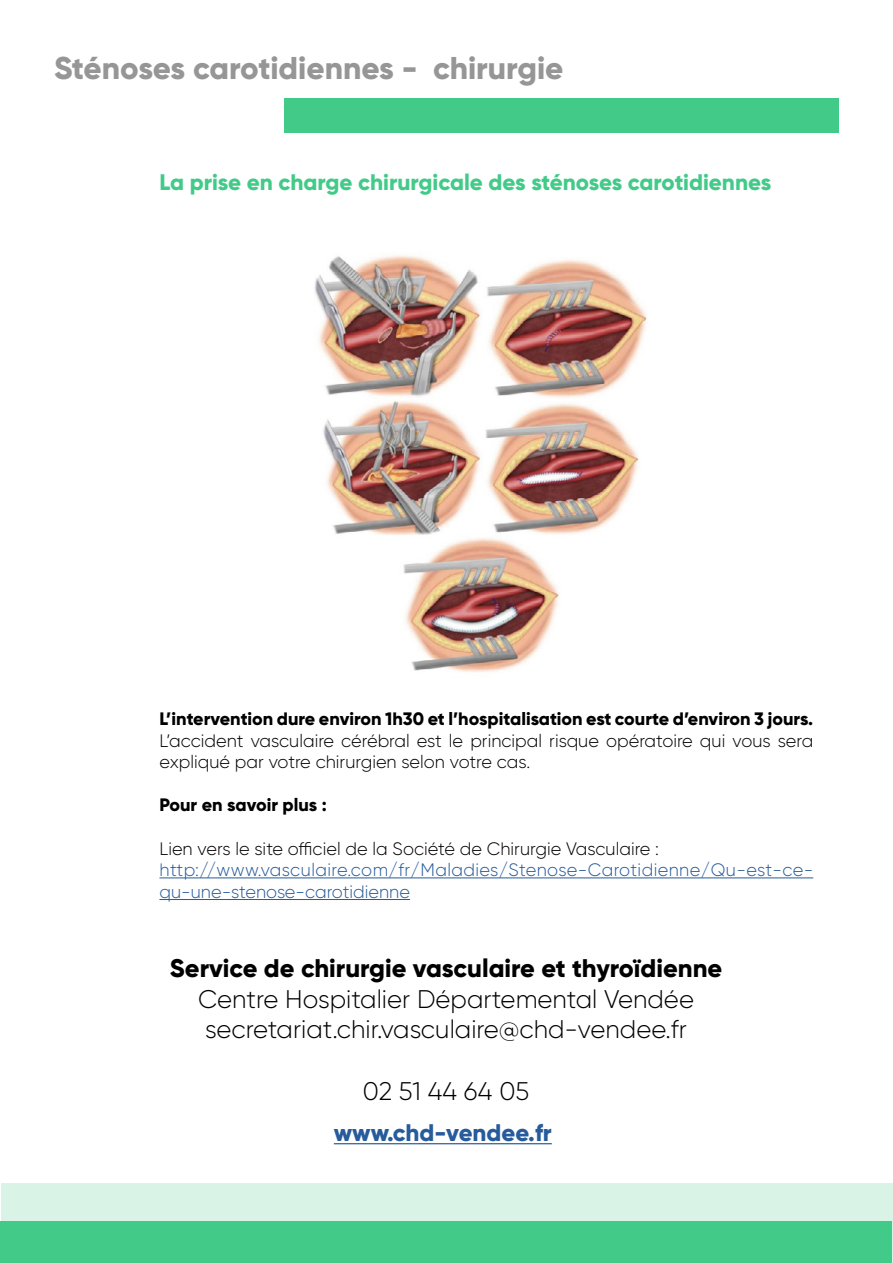
<style>
.page{position:relative;width:893px;height:1263px;background:#fff}
.page>*{position:absolute;margin:0;border:0;box-sizing:border-box;transform-origin:0 0}
.t1{font:800 31.5px "Gilroy";color:#969696}
.t2{font:300 25.5px/30.6px "Gilroy";color:#000}
.t3{font:800 25.5px "Gilroy";color:#000}
.t4{font:800 24px "Gilroy";color:#275b9b}
.t5{font:800 22.5px "Gilroy";color:#42ca88}
.t6{font:300 18px/21.6px "Gilroy";color:#000}
.t7{font:300 18px/21.6px "Gilroy";letter-spacing:.01em;color:#275b9b}
.t8{font:800 18px "Gilroy";color:#000}
</style>
<div class="page">
<div style="left:1px;top:1183px;width:891px;height:80px;background:#d9f4e7"></div>
<div style="left:1px;top:1221px;width:891px;height:42px;background:#42ca88"></div>
<hr style="left:334px;top:1143px;width:218px;height:1px;background:#275b9b">
<div style="left:284px;top:99px;width:555px;height:34px;background:#42ca88"></div>
<hr style="left:159px;top:877px;width:654px;height:1px;background:#275b9b">
<hr style="left:159px;top:899px;width:251px;height:1px;background:#275b9b">
<img style="left:314px;top:254px;width:333px;height:419px">
<h1 class="t1" style="left:54px;top:48px;width:511px">Sténoses carotidiennes - chirurgie</h1>
<p class="t5" style="left:159px;top:168px;width:613px">La prise en charge chirurgicale des sténoses carotidiennes</p>
<p class="t8" style="left:159px;top:707px;width:655px">L’intervention dure environ 1h30 et l’hospitalisation est courte d’environ 3 jours.</p>
<p class="t6" style="left:159px;top:729px;width:655px">L’accident vasculaire cérébral est le principal risque opératoire qui vous sera expliqué par votre chirurgien selon votre cas.</p>
<p class="t8" style="left:159px;top:794px;width:169px">Pour en savoir plus :</p>
<p class="t6" style="left:159px;top:837px;width:501px">Lien vers le site officiel de la Société de Chirurgie Vasculaire :</p>
<p class="t7" style="left:159px;top:859px;width:655px">http://www.vasculaire.com/fr/Maladies/Stenose-Carotidienne/Qu-est-ce&shy;qu-une-stenose-carotidienne</p>
<h2 class="t3" style="left:170px;top:952px;width:554px">Service de chirurgie vasculaire et thyroïdienne</h2>
<h2 class="t2" style="left:198px;top:983px;width:497px">Centre Hospitalier Départemental Vendée secretariat.chir.vasculaire@chd-vendee.fr</h2>
<h2 class="t2" style="left:363px;top:1075px;width:168px">02 51 44 64 05</h2>
<h3 class="t4" style="left:334px;top:1118px;width:219px">www.chd-vendee.fr</h3>
</div>
